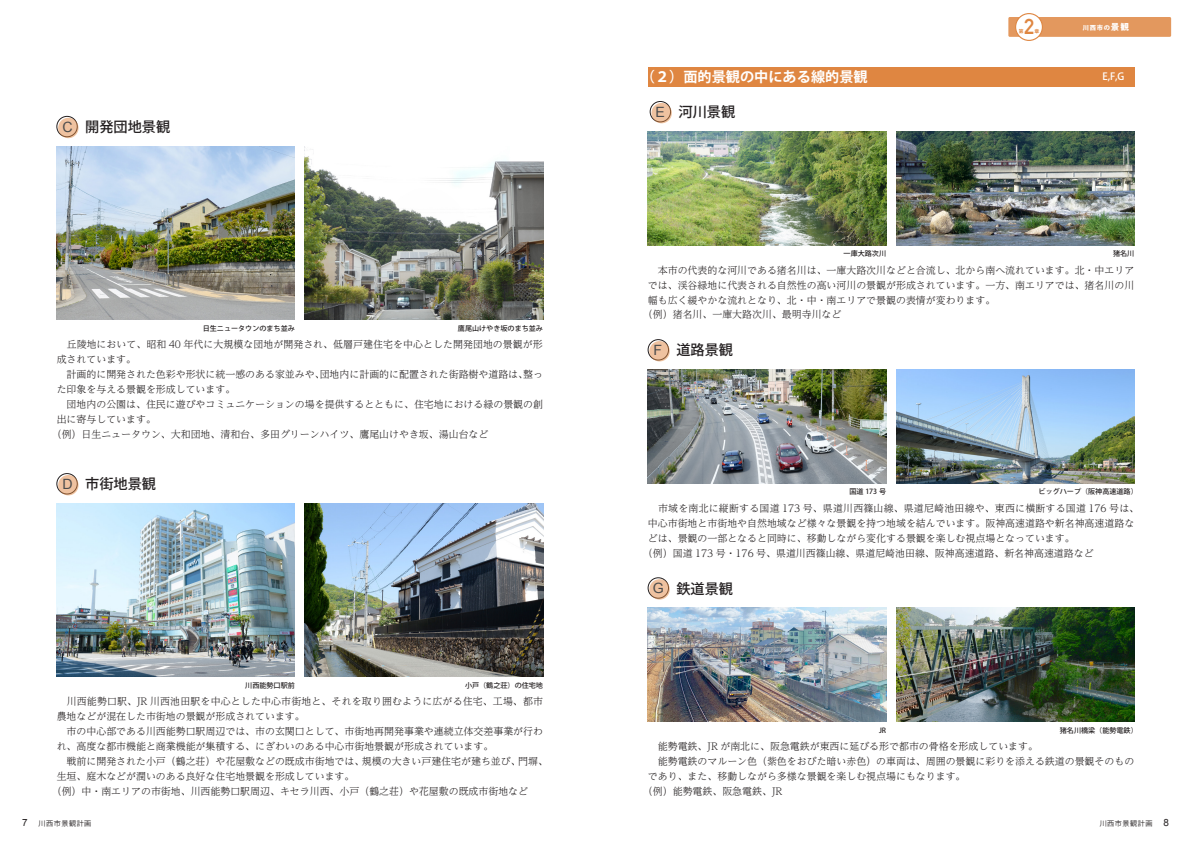
<style>
.page{position:relative;width:1191px;height:842px;background:#fff}
.page>*{position:absolute;margin:0;border:0;box-sizing:border-box;transform-origin:0 0}
.t1{font:700 21.3px "DIN Alternate";color:#df8641}
.t2{font:500 14.2px "Koz Go Pro";color:#231f20}
.t3{font:700 14.2px "Koz Go Pr 6 N";color:#fff}
.t4{font:14.2px "Arial";color:#4b4c4d}
.t5{font:300 9.9px/14.9px "UD Reimin Pr 6 N";color:#231f20}
.t6{font:500 9.9px "Koz Go Pr 6 N";color:#fff}
.t7{font:9.9px "Arial";color:#231f20}
.t8{font:500 7.1px "Koz Go Pr 6 N";color:#231f20}
.t9{font:7.1px "Koz Go Pr 6 N";letter-spacing:.075em;color:#231f20}
.t10{font:800 6.2px "Koz Go Pro";color:#fff}
.t11{font:700 4.8px "Koz Go Pro";color:#df8641}
.s1{font-size:8.5px}
</style>
<div class="page">
<div style="left:648px;top:67px;width:486px;height:19px;background:#df8641"></div>
<img style="left:896px;top:131px;width:238px;height:114px">
<img style="left:896px;top:370px;width:238px;height:113px">
<img style="left:305px;top:149px;width:238px;height:171px">
<img style="left:305px;top:503px;width:238px;height:174px">
<img style="left:648px;top:131px;width:238px;height:114px">
<img style="left:648px;top:369px;width:238px;height:114px">
<img style="left:896px;top:607px;width:238px;height:114px">
<img style="left:648px;top:607px;width:238px;height:114px">
<img style="left:57px;top:146px;width:238px;height:174px">
<img style="left:57px;top:503px;width:238px;height:174px">
<div style="left:57px;top:116px;width:20px;height:21px;border:1px solid #231f20;border-radius:50%"></div>
<div style="left:57px;top:473px;width:20px;height:21px;border:1px solid #231f20;border-radius:50%"></div>
<svg style="left:58px;top:118px;width:21px;height:20px"></svg>
<svg style="left:58px;top:475px;width:21px;height:20px"></svg>
<div style="left:650px;top:101px;width:20px;height:21px;border:1px solid #231f20;border-radius:50%"></div>
<div style="left:648px;top:578px;width:20px;height:20px;border:1px solid #231f20;border-radius:50%"></div>
<div style="left:648px;top:339px;width:20px;height:21px;border:1px solid #231f20;border-radius:50%"></div>
<svg style="left:651px;top:103px;width:21px;height:20px"></svg>
<svg style="left:649px;top:579px;width:21px;height:21px"></svg>
<svg style="left:649px;top:341px;width:21px;height:20px"></svg>
<div style="left:1008px;top:17px;width:163px;height:20px;background:#e3985e"></div>
<div style="left:1015px;top:14px;width:27px;height:26px;background:#fff;border-radius:50%"></div>
<div style="left:1015px;top:13px;width:28px;height:28px;border:1px solid #df8641;border-radius:50%"></div>
<p class="t4" style="left:62px;top:117px;width:12px">C</p>
<p class="t2" style="left:85px;top:118px;width:87px">開発団地景観</p>
<p class="t8" style="left:203px;top:324px;width:94px">日生ニュータウンのまち並み</p>
<p class="t8" style="left:458px;top:324px;width:87px">鷹尾山けやき坂のまち並み</p>
<p class="t5" style="left:57px;top:337px;width:487px">　丘陵地において、昭和 40 年代に大規模な団地が開発され、低層戸建住宅を中心とした開発団地の景観が形成されています。</p>
<p class="t5" style="left:57px;top:366px;width:488px">　計画的に開発された色彩や形状に統一感のある家並みや、団地内に計画的に配置された街路樹や道路は、整った印象を与える景観を形成しています。</p>
<p class="t5" style="left:57px;top:396px;width:488px">　団地内の公園は、住民に遊びやコミュニケーションの場を提供するとともに、住宅地における緑の景観の創出に寄与しています。</p>
<p class="t5" style="left:52px;top:426px;width:438px">（例）日生ニュータウン、大和団地、清和台、多田グリーンハイツ、鷹尾山けやき坂、湯山台など</p>
<p class="t4" style="left:62px;top:475px;width:12px">D</p>
<p class="t2" style="left:85px;top:475px;width:72px">市街地景観</p>
<p class="t8" style="left:245px;top:681px;width:51px">川西能勢口駅前</p>
<p class="t8" style="left:465px;top:681px;width:79px">小戸（鶴之荘）の住宅地</p>
<p class="t5" style="left:57px;top:694px;width:488px">　川西能勢口駅、JR 川西池田駅を中心とした中心市街地と、それを取り囲むように広がる住宅、工場、都市農地などが混在した市街地の景観が形成されています。</p>
<p class="t5" style="left:57px;top:724px;width:488px">　市の中心部である川西能勢口駅周辺では、市の玄関口として、市街地再開発事業や連続立体交差事業が行われ、高度な都市機能と商業機能が集積する、にぎわいのある中心市街地景観が形成されています。</p>
<p class="t5" style="left:57px;top:753px;width:493px">　戦前に開発された小戸（鶴之荘）や花屋敷などの既成市街地では、規模の大きい戸建住宅が建ち並び、門塀、生垣、庭木などが潤いのある良好な住宅地景観を形成しています。</p>
<p class="t5" style="left:52px;top:783px;width:478px">（例）中・南エリアの市街地、川西能勢口駅周辺、キセラ川西、小戸（鶴之荘）や花屋敷の既成市街地など</p>
<p class="t3" style="left:641px;top:68px;width:228px">（２）面的景観の中にある線的景観</p>
<p class="t4" style="left:655px;top:102px;width:11px">E</p>
<p class="t2" style="left:678px;top:103px;width:58px">河川景観</p>
<p class="t8" style="left:843px;top:250px;width:44px">一庫大路次川</p>
<p class="t11" style="left:1019px;top:29px;width:6px">第</p>
<p class="t1" style="left:1024px;top:11px;width:12px">2</p>
<p class="t11" style="left:1034px;top:29px;width:6px">章</p>
<p class="t10" style="left:1082px;top:24px;width:48px">川西市の<span class="s1">景観</span></p>
<p class="t6" style="left:1102px;top:71px;width:23px">E,F,G</p>
<p class="t8" style="left:1113px;top:250px;width:23px">猪名川</p>
<p class="t5" style="left:648px;top:262px;width:488px;text-align:justify">　本市の代表的な河川である猪名川は、一庫大路次川などと合流し、北から南へ流れています。北・中エリアでは、渓谷緑地に代表される自然性の高い河川の景観が形成されています。一方、南エリアでは、猪名川の川幅も広く緩やかな流れとなり、北・中・南エリアで景観の表情が変わります。</p>
<p class="t5" style="left:643px;top:307px;width:200px">（例）猪名川、一庫大路次川、最明寺川など</p>
<p class="t4" style="left:653px;top:341px;width:10px">F</p>
<p class="t2" style="left:676px;top:341px;width:58px">道路景観</p>
<p class="t8" style="left:849px;top:488px;width:38px">国道 173 号</p>
<p class="t8" style="left:1038px;top:488px;width:101px">ビッグハープ（阪神高速道路）</p>
<p class="t5" style="left:648px;top:500px;width:493px">　市域を南北に縦断する国道 173 号、県道川西篠山線、県道尼崎池田線や、東西に横断する国道 176 号は、中心市街地と市街地や自然地域など様々な景観を持つ地域を結んでいます。阪神高速道路や新名神高速道路などは、景観の一部となると同時に、移動しながら変化する景観を楽しむ視点場となっています。</p>
<p class="t5" style="left:643px;top:545px;width:452px">（例）国道 173 号・176 号、県道川西篠山線、県道尼崎池田線、阪神高速道路、新名神高速道路など</p>
<p class="t4" style="left:653px;top:579px;width:13px">G</p>
<p class="t2" style="left:676px;top:579px;width:58px">鉄道景観</p>
<p class="t8" style="left:879px;top:726px;width:9px">JR</p>
<p class="t8" style="left:1059px;top:726px;width:79px">猪名川橋梁（能勢電鉄）</p>
<p class="t5" style="left:648px;top:738px;width:391px">　能勢電鉄、JR が南北に、阪急電鉄が東西に延びる形で都市の骨格を形成しています。</p>
<p class="t5" style="left:648px;top:753px;width:488px">　能勢電鉄のマルーン色（紫色をおびた暗い赤色）の車両は、周囲の景観に彩りを添える鉄道の景観そのものであり、また、移動しながら多様な景観を楽しむ視点場にもなります。</p>
<p class="t5" style="left:643px;top:783px;width:141px">（例）能勢電鉄、阪急電鉄、JR</p>
<p class="t7" style="left:22px;top:816px;width:7px">7</p>
<p class="t9" style="left:39px;top:819px;width:54px">川西市景観計画</p>
<p class="t9" style="left:1099px;top:819px;width:54px">川西市景観計画</p>
<p class="t7" style="left:1163px;top:816px;width:7px">8</p>
</div>
